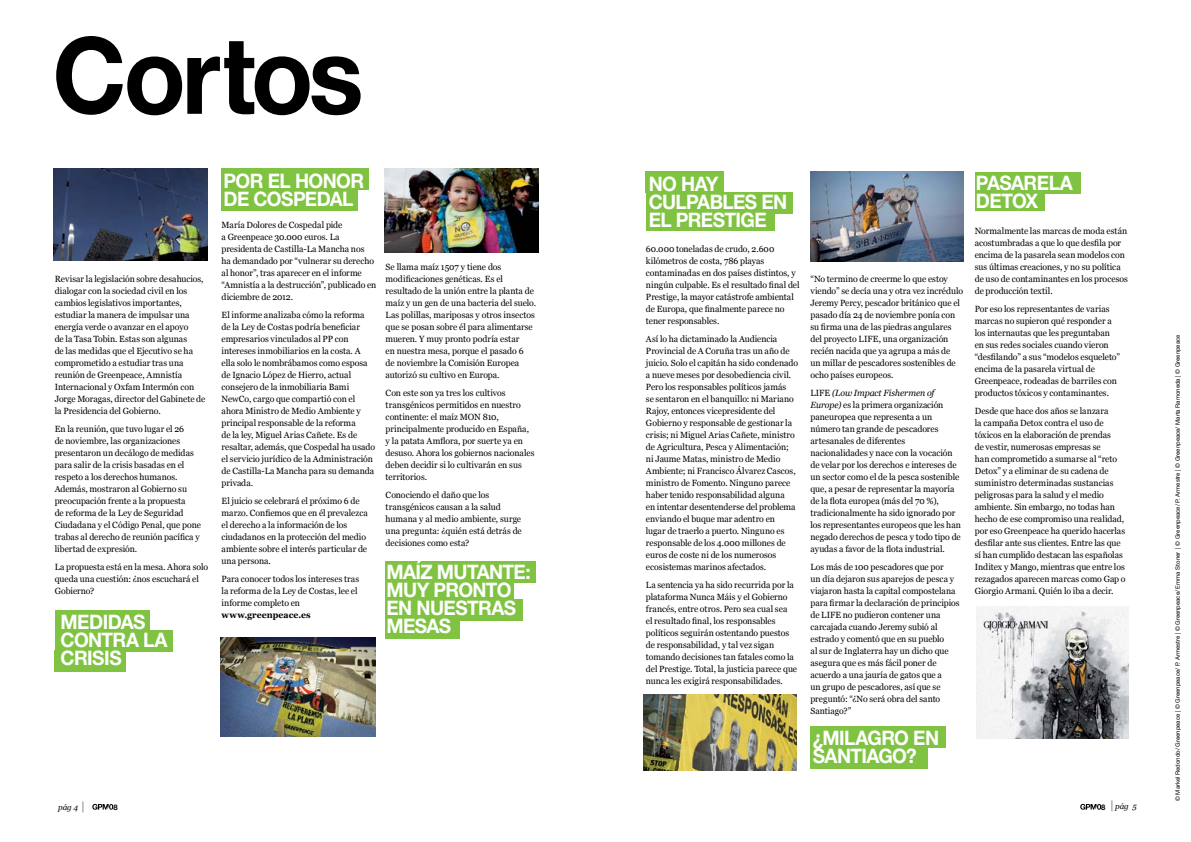
<style>
.page{position:relative;width:1191px;height:842px;background:#fff}
.page>*{position:absolute;margin:0;border:0;box-sizing:border-box;transform-origin:0 0}
.t1{font:700 105.3px "Helvetica Neue LT Std";color:#000;scale:.95 1}
.t2{font:700 20px/18px "Helvetica Neue LT Std";letter-spacing:-.03em;color:#fff;scale:.95 1}
.t3{font:9px/12px "Georgia";color:#000}
.t4{font:700 9px "Georgia";letter-spacing:.005em;color:#000}
.t5{font:italic 8px "Georgia";letter-spacing:-.01em;color:#000}
.t6{font:700 7.7px "Helvetica Neue LT Std";color:#000}
.t7{font:6px "Helvetica Neue LT Std";color:#000}
.s1{font-style:italic}
.s2{font-family:"Helvetica Neue LT Std";font-weight:100;font-style:normal;font-size:11px}
.s3{font-family:"Helvetica Neue LT Std";font-weight:700;font-style:normal;font-size:7.7px}
</style>
<div class="page">
<svg style="left:92px;top:804px;width:21px;height:6px"></svg>
<svg style="left:1080px;top:804px;width:21px;height:6px"></svg>
<svg style="left:127px;top:41px;width:233px;height:74px"></svg>
<div style="left:974px;top:172px;width:106px;height:22px;background:#80c342"></div>
<div style="left:974px;top:189px;width:70px;height:22px;background:#80c342"></div>
<div style="left:646px;top:172px;width:78px;height:21px;background:#80c342"></div>
<div style="left:646px;top:192px;width:146px;height:22px;background:#80c342"></div>
<div style="left:646px;top:209px;width:128px;height:22px;background:#80c342"></div>
<div style="left:810px;top:726px;width:135px;height:21px;background:#80c342"></div>
<div style="left:810px;top:747px;width:117px;height:21px;background:#80c342"></div>
<div style="left:221px;top:189px;width:136px;height:22px;background:#80c342"></div>
<div style="left:221px;top:168px;width:148px;height:22px;background:#80c342"></div>
<div style="left:55px;top:650px;width:71px;height:21px;background:#80c342"></div>
<div style="left:55px;top:610px;width:95px;height:22px;background:#80c342"></div>
<div style="left:55px;top:630px;width:117px;height:22px;background:#80c342"></div>
<img style="left:220px;top:637px;width:155px;height:100px">
<img style="left:54px;top:168px;width:153px;height:92px">
<div style="left:385px;top:617px;width:74px;height:21px;background:#80c342"></div>
<div style="left:385px;top:562px;width:151px;height:21px;background:#80c342"></div>
<div style="left:385px;top:578px;width:128px;height:22px;background:#80c342"></div>
<div style="left:385px;top:599px;width:137px;height:22px;background:#80c342"></div>
<img style="left:810px;top:171px;width:153px;height:90px">
<img style="left:385px;top:168px;width:153px;height:84px">
<img style="left:643px;top:694px;width:154px;height:77px">
<img style="left:977px;top:607px;width:151px;height:131px">
<h1 class="t1" style="left:52px;top:10px;width:80px">C</h1>
<p class="t3" style="left:55px;top:273px;width:152px">Revisar la legislación sobre desahucios, dialogar con la sociedad civil en los cambios legislativos importantes, estudiar la manera de impulsar una energía verde o avanzar en el apoyo<br>de la Tasa Tobin. Estas son algunas<br>de las medidas que el Ejecutivo se ha comprometido a estudiar tras una reunión de Greenpeace, Amnistía Internacional y Oxfam Intermón con Jorge Moragas, director del Gabinete de la Presidencia del Gobierno.</p>
<p class="t3" style="left:55px;top:423px;width:148px">En la reunión, que tuvo lugar el 26<br>de noviembre, las organizaciones presentaron un decálogo de medidas para salir de la crisis basadas en el respeto a los derechos humanos.<br>Además, mostraron al Gobierno su preocupación frente a la propuesta<br>de reforma de la Ley de Seguridad Ciudadana y el Código Penal, que pone trabas al derecho de reunión pacífica y libertad de expresión.</p>
<p class="t3" style="left:55px;top:561px;width:155px">La propuesta está en la mesa. Ahora solo queda una cuestión: ¿nos escuchará el<br>Gobierno?</p>
<h2 class="t2" style="left:61px;top:613px;width:114px">MEDIDAS<br>CONTRA LA<br>CRISIS</h2>
<h2 class="t2" style="left:223px;top:171px;width:149px">POR EL HONOR<br>DE COSPEDAL</h2>
<p class="t3" style="left:221px;top:219px;width:156px">María Dolores de Cospedal pide<br>a Greenpeace 30.000 euros. La presidenta de Castilla-La Mancha nos<br>ha demandado por “vulnerar su derecho al honor”, tras aparecer en el informe “Amnistía a la destrucción”, publicado en diciembre de 2012.</p>
<p class="t3" style="left:221px;top:309px;width:155px">El informe analizaba cómo la reforma de la Ley de Costas podría beneficiar empresarios vinculados al PP con intereses inmobiliarios en la costa. A ella solo le nombrábamos como esposa de Ignacio López de Hierro, actual consejero de la inmobiliaria Bami NewCo, cargo que compartió con el ahora Ministro de Medio Ambiente y principal responsable de la reforma<br>de la ley, Miguel Arias Cañete. Es de resaltar, además, que Cospedal ha usado el servicio jurídico de la Administración de Castilla-La Mancha para su demanda privada.</p>
<p class="t3" style="left:221px;top:495px;width:148px">El juicio se celebrará el próximo 6 de marzo. Confiemos que en él prevalezca el derecho a la información de los ciudadanos en la protección del medio ambiente sobre el interés particular de una persona.</p>
<p class="t3" style="left:221px;top:573px;width:139px">Para conocer todos los intereses tras la reforma de la Ley de Costas, lee el informe completo en</p>
<p class="t4" style="left:221px;top:609px;width:91px">www.greenpeace.es</p>
<p class="t3" style="left:385px;top:262px;width:152px">Se llama maíz 1507 y tiene dos modificaciones genéticas. Es el resultado de la unión entre la planta de maíz y un gen de una bacteria del suelo.<br>Las polillas, mariposas y otros insectos que se posan sobre él para alimentarse mueren. Y muy pronto podría estar<br>en nuestra mesa, porque el pasado 6<br>de noviembre la Comisión Europea autorizó su cultivo en Europa.</p>
<p class="t3" style="left:385px;top:387px;width:150px">Con este son ya tres los cultivos transgénicos permitidos en nuestro continente: el maíz MON 810, principalmente producido en España, y la patata Amflora, por suerte ya en desuso. Ahora los gobiernos nacionales deben decidir si lo cultivarán en sus territorios.</p>
<p class="t3" style="left:385px;top:489px;width:138px">Conociendo el daño que los transgénicos causan a la salud humana y al medio ambiente, surge una pregunta: ¿quién está detrás de decisiones como esta?</p>
<h2 class="t2" style="left:386px;top:563px;width:153px">MAÍZ MUTANTE:<br>MUY PRONTO<br>EN NUESTRAS<br>MESAS</h2>
<h2 class="t2" style="left:648px;top:174px;width:147px">NO HAY<br>CULPABLES EN<br>EL PRESTIGE</h2>
<p class="t3" style="left:646px;top:243px;width:155px">60.000 toneladas de crudo, 2.600 kilómetros de costa, 786 playas contaminadas en dos países distintos, y ningún culpable. Es el resultado final del Prestige, la mayor catástrofe ambiental de Europa, que finalmente parece no tener responsables.</p>
<p class="t3" style="left:646px;top:333px;width:154px">Así lo ha dictaminado la Audiencia Provincial de A Coruña tras un año de juicio. Solo el capitán ha sido condenado a nueve meses por desobediencia civil.<br>Pero los responsables políticos jamás<br>se sentaron en el banquillo: ni Mariano Rajoy, entonces vicepresidente del Gobierno y responsable de gestionar la crisis; ni Miguel Arias Cañete, ministro de Agricultura, Pesca y Alimentación; ni Jaume Matas, ministro de Medio Ambiente; ni Francisco Álvarez Cascos, ministro de Fomento. Ninguno parece haber tenido responsabilidad alguna<br>en intentar desentenderse del problema enviando el buque mar adentro en<br>lugar de traerlo a puerto. Ninguno es responsable de los 4.000 millones de euros de coste ni de los numerosos ecosistemas marinos afectados.</p>
<p class="t3" style="left:646px;top:579px;width:153px">La sentencia ya ha sido recurrida por la plataforma Nunca Máis y el Gobierno francés, entre otros. Pero sea cual sea<br>el resultado final, los responsables políticos seguirán ostentando puestos de responsabilidad, y tal vez sigan tomando decisiones tan fatales como la del Prestige. Total, la justicia parece que nunca les exigirá responsabilidades.</p>
<p class="t3" style="left:810px;top:273px;width:154px">“No termino de creerme lo que estoy viendo” se decía una y otra vez incrédulo Jeremy Percy, pescador británico que el pasado día 24 de noviembre ponía con su firma una de las piedras angulares del proyecto LIFE, una organización recién nacida que ya agrupa a más de<br>un millar de pescadores sostenibles de ocho países europeos.</p>
<p class="t3" style="left:810px;top:387px;width:152px">LIFE <span class="s1">(Low Impact Fishermen of Europe)</span> es la primera organización paneuropea que representa a un número tan grande de pescadores artesanales de diferentes nacionalidades y nace con la vocación de velar por los derechos e intereses de un sector como el de la pesca sostenible que, a pesar de representar la mayoría de la flota europea (más del 70 %), tradicionalmente ha sido ignorado por los representantes europeos que les han negado derechos de pesca y todo tipo de ayudas a favor de la flota industrial.</p>
<p class="t3" style="left:810px;top:561px;width:151px">Los más de 100 pescadores que por<br>un día dejaron sus aparejos de pesca y viajaron hasta la capital compostelana para firmar la declaración de principios de LIFE no pudieron contener una carcajada cuando Jeremy subió al estrado y comentó que en su pueblo<br>al sur de Inglaterra hay un dicho que asegura que es más fácil poner de acuerdo a una jauría de gatos que a<br>un grupo de pescadores, así que se preguntó: “¿No será obra del santo<br>Santiago?”</p>
<h2 class="t2" style="left:812px;top:728px;width:135px">¿MILAGRO EN<br>SANTIAGO?</h2>
<h2 class="t2" style="left:976px;top:173px;width:104px">PASARELA<br>DETOX</h2>
<p class="t3" style="left:974px;top:225px;width:155px">Normalmente las marcas de moda están acostumbradas a que lo que desfila por encima de la pasarela sean modelos con sus últimas creaciones, y no su política de uso de contaminantes en los procesos de producción textil.</p>
<p class="t3" style="left:974px;top:303px;width:147px">Por eso los representantes de varias marcas no supieron qué responder a los internautas que les preguntaban en sus redes sociales cuando vieron “desfilando” a sus “modelos esqueleto” encima de la pasarela virtual de Greenpeace, rodeadas de barriles con productos tóxicos y contaminantes.</p>
<p class="t3" style="left:974px;top:405px;width:152px">Desde que hace dos años se lanzara<br>la campaña Detox contra el uso de tóxicos en la elaboración de prendas<br>de vestir, numerosas empresas se<br>han comprometido a sumarse al “reto Detox” y a eliminar de su cadena de suministro determinadas sustancias peligrosas para la salud y el medio ambiente. Sin embargo, no todas han hecho de ese compromiso una realidad, por eso Greenpeace ha querido hacerlas desfilar ante sus clientes. Entre las que sí han cumplido destacan las españolas Inditex y Mango, mientras que entre los rezagados aparecen marcas como Gap o Giorgio Armani. Quién lo iba a decir.</p>
<p class="t5" style="left:58px;top:802px;width:28px">pág 4 <span class="s2">|</span></p>
<p class="t6" style="left:113px;top:802px;width:6px">8</p>
<p class="t5" style="left:1101px;top:801px;width:37px"><span class="s3">8</span> <span class="s2">|</span> pág 5</p>
<p class="t7" style="left:1174px;top:801px;width:468px;rotate:-90deg">© Markel Redondo/ Greenpeace | © Greenpeace/ P. Armestre | © Greenpeace/ Emma Stoner | © Greenpeace/ P. Armestre | © Greenpeace/ Marta Ramoneda | © Greenpeace</p>
</div>
